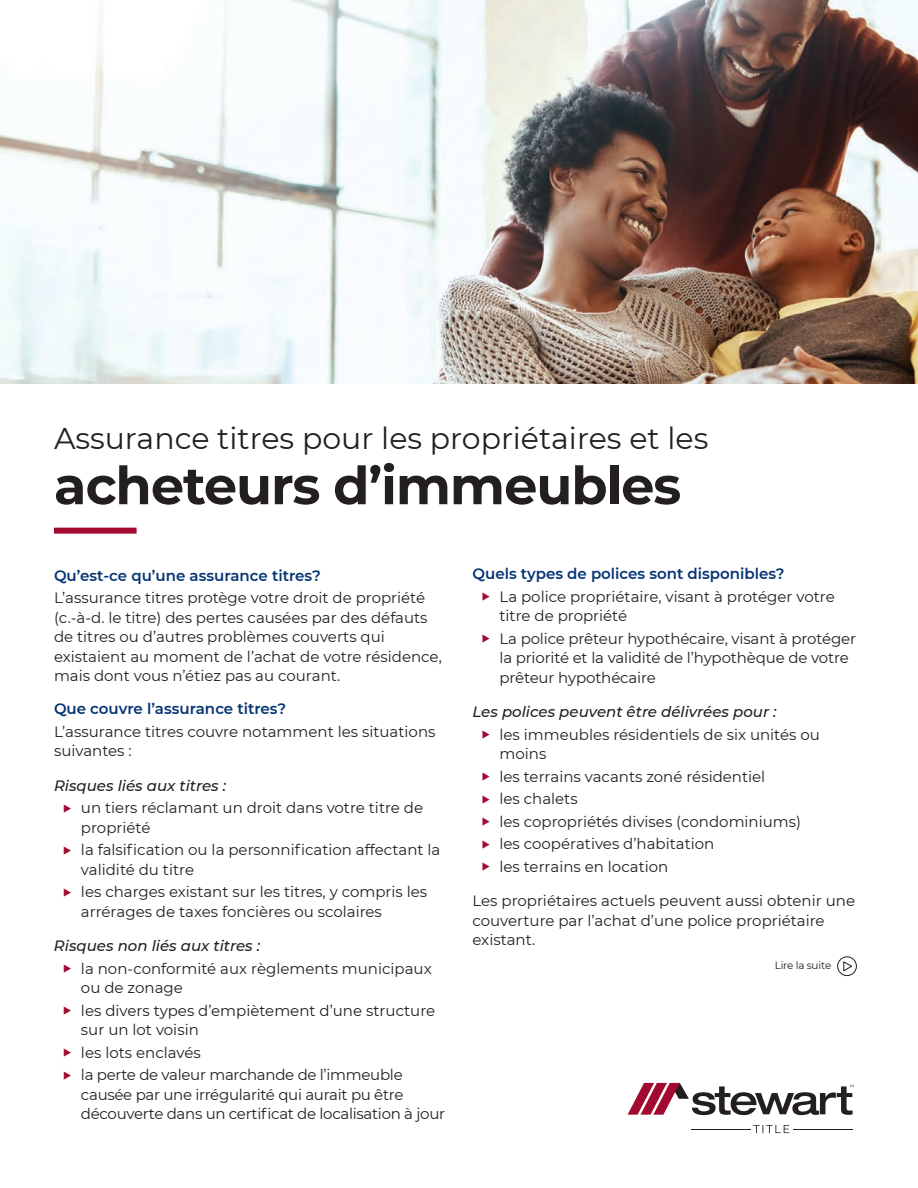
<style>
.page{position:relative;width:918px;height:1188px;background:#fff}
.page>*{position:absolute;margin:0;border:0;box-sizing:border-box;transform-origin:0 0}
.t1{font:700 52.5px "Montserrat";letter-spacing:-.02em;color:#231f20}
.t2{font:30px "Montserrat";color:#231f20}
.t3{font:15px/19.5px "Montserrat";color:#231f20}
.t4{font:15px/19.5px "Montserrat";letter-spacing:-.02em;color:#231f20}
.t5{font:600 15px "Montserrat";color:#053474}
.t6{font:italic 500 15px "Montserrat";color:#231f20}
.t7{font:10.5px "Montserrat";letter-spacing:-.025em;color:#231f20}
.s1{color:#a30a32}
</style>
<div class="page">
<img style="left:0;top:0;width:918px;height:384px">
<svg style="left:753px;top:1125px;width:36px;height:8px"></svg>
<hr style="left:793px;top:1129px;width:60px;height:1px;background:#231f20">
<hr style="left:692px;top:1129px;width:59px;height:1px;background:#231f20">
<svg style="left:628px;top:1083px;width:226px;height:32px"></svg>
<div style="left:54px;top:528px;width:83px;height:6px;background:#a30a32"></div>
<div style="left:837px;top:956px;width:20px;height:20px;border:1px solid #231f20;border-radius:50%"></div>
<svg style="left:843px;top:961px;width:10px;height:11px"></svg>
<h1 class="t2" style="left:54px;top:417px;width:656px">Assurance titres pour les propriétaires et les</h1>
<h1 class="t1" style="left:54px;top:448px;width:629px">acheteurs d’immeubles</h1>
<h2 class="t5" style="left:54px;top:565px;width:268px">Qu’est-ce qu’une assurance titres?</h2>
<p class="t3" style="left:54px;top:588px;width:389px">L’assurance titres protège votre droit de propriété (c.-à-d. le titre) des pertes causées par des défauts de titres ou d’autres problèmes couverts qui existaient au moment de l’achat de votre résidence, mais dont vous n’étiez pas au courant.</p>
<h2 class="t5" style="left:54px;top:698px;width:234px">Que couvre l’assurance titres?</h2>
<p class="t3" style="left:54px;top:721px;width:383px">L’assurance titres couvre notamment les situations suivantes :</p>
<h3 class="t6" style="left:54px;top:775px;width:174px">Risques liés aux titres :</h3>
<p class="t3" style="left:81px;top:798px;width:344px;text-indent:-18px"><span class="s1">◆</span> un tiers réclamant un droit dans votre titre de propriété</p>
<p class="t3" style="left:81px;top:840px;width:361px;text-indent:-18px"><span class="s1">◆</span> la falsification ou la personnification affectant la validité du titre</p>
<p class="t3" style="left:81px;top:882px;width:348px;text-indent:-18px"><span class="s1">◆</span> les charges existant sur les titres, y compris les arrérages de taxes foncières ou scolaires</p>
<h3 class="t6" style="left:54px;top:936px;width:208px">Risques non liés aux titres :</h3>
<p class="t3" style="left:81px;top:958px;width:352px;text-indent:-18px"><span class="s1">◆</span> la non-conformité aux règlements municipaux ou de zonage</p>
<p class="t3" style="left:81px;top:1000px;width:356px;text-indent:-18px"><span class="s1">◆</span> les divers types d’empiètement d’une structure sur un lot voisin</p>
<p class="t3" style="left:63px;top:1042px;width:139px"><span class="s1">◆</span> les lots enclavés</p>
<p class="t4" style="left:81px;top:1065px;width:366px;text-indent:-18px"><span class="s1">◆</span> la perte de valeur marchande de l’immeuble causée par une irrégularité qui aurait pu être découverte dans un certificat de localisation à jour</p>
<h2 class="t5" style="left:472px;top:563px;width:314px">Quels types de polices sont disponibles?</h2>
<p class="t3" style="left:499px;top:586px;width:337px;text-indent:-18px"><span class="s1">◆</span> La police propriétaire, visant à protéger votre titre de propriété</p>
<p class="t3" style="left:499px;top:628px;width:358px;text-indent:-18px"><span class="s1">◆</span> La police prêteur hypothécaire, visant à protéger la priorité et la validité de l’hypothèque de votre prêteur hypothécaire</p>
<h3 class="t6" style="left:472px;top:702px;width:306px">Les polices peuvent être délivrées pour :</h3>
<p class="t3" style="left:499px;top:724px;width:322px;text-indent:-18px"><span class="s1">◆</span> les immeubles résidentiels de six unités ou moins</p>
<p class="t3" style="left:482px;top:766px;width:285px"><span class="s1">◆</span> les terrains vacants zoné résidentiel</p>
<p class="t3" style="left:482px;top:789px;width:98px"><span class="s1">◆</span> les chalets</p>
<p class="t3" style="left:482px;top:811px;width:321px"><span class="s1">◆</span> les copropriétés divises (condominiums)</p>
<p class="t3" style="left:482px;top:834px;width:234px"><span class="s1">◆</span> les coopératives d’habitation</p>
<p class="t3" style="left:482px;top:856px;width:188px"><span class="s1">◆</span> les terrains en location</p>
<p class="t3" style="left:472px;top:891px;width:384px">Les propriétaires actuels peuvent aussi obtenir une couverture par l’achat d’une police propriétaire existant.</p>
<p class="t7" style="left:775px;top:958px;width:58px">Lire la suite</p>
</div>
